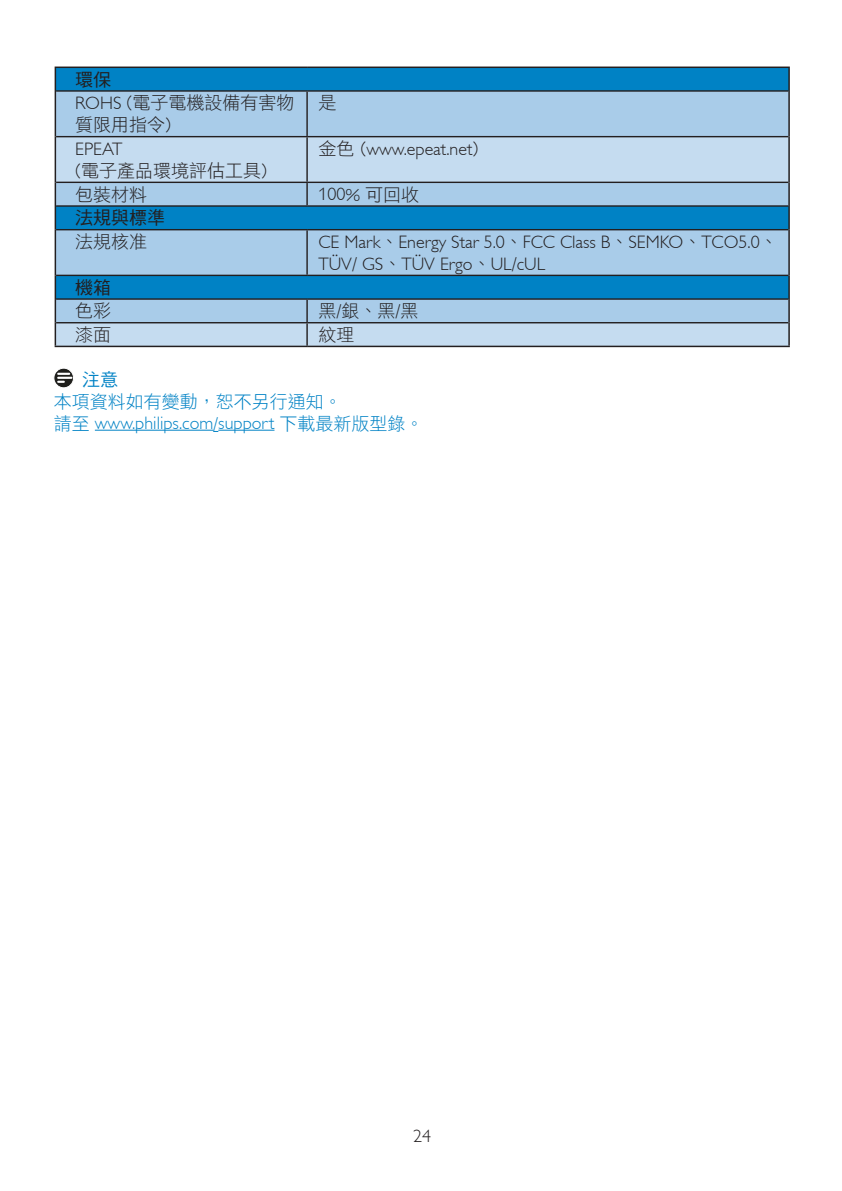
<style>
.page{position:relative;width:842px;height:1191px;background:#fff}
.page>*{position:absolute;margin:0;border:0;box-sizing:border-box;transform-origin:0 0}
.t1{font:300 18px/22px "Gill Alt One";color:#231f20}
.t2{font:18px/22px "DF Hei Std W3";color:#231f20}
.t3{font:300 18px "Gill Alt One";color:#0082c5}
.t4{font:18px "DF Hei Std W3";color:#0082c5}
.t5{font:18px "DF Hei Std W5";color:#231f20}
.t6{font:18px "DF Hei Std W5";color:#0082c5}
.s1{font-family:"Gill Alt One";font-weight:300}
.s2{font-family:"DF Hei Std W3";font-weight:400}
</style>
<div class="page">
<div style="left:56px;top:68px;width:732px;height:22px;background:#0082c5"></div>
<div style="left:56px;top:92px;width:732px;height:44px;background:#a9cce9"></div>
<svg style="left:56px;top:137px;width:732px;height:209px;background:#8bbee0"></svg>
<hr style="left:55px;top:67px;width:252px;height:1px;background:#231f20">
<svg style="left:55px;top:68px;width:1px;height:23px"></svg>
<hr style="left:307px;top:67px;width:483px;height:1px;background:#231f20">
<hr style="left:788px;top:68px;width:2px;height:23px;background:#231f20">
<hr style="left:55px;top:91px;width:1px;height:46px;background:#231f20">
<hr style="left:788px;top:91px;width:2px;height:46px;background:#231f20">
<hr style="left:55px;top:137px;width:1px;height:45px;background:#231f20">
<hr style="left:788px;top:137px;width:2px;height:45px;background:#231f20">
<hr style="left:788px;top:182px;width:2px;height:24px;background:#231f20">
<svg style="left:55px;top:182px;width:1px;height:48px"></svg>
<hr style="left:788px;top:206px;width:2px;height:24px;background:#231f20">
<hr style="left:55px;top:230px;width:1px;height:45px;background:#231f20">
<hr style="left:788px;top:230px;width:2px;height:45px;background:#231f20">
<hr style="left:788px;top:275px;width:2px;height:24px;background:#231f20">
<hr style="left:788px;top:299px;width:2px;height:24px;background:#231f20">
<svg style="left:55px;top:275px;width:1px;height:71px"></svg>
<hr style="left:788px;top:323px;width:2px;height:23px;background:#231f20">
<hr style="left:55px;top:346px;width:252px;height:1px;background:#231f20">
<hr style="left:307px;top:346px;width:483px;height:1px;background:#231f20">
<hr style="left:56px;top:90px;width:251px;height:2px;background:#231f20">
<hr style="left:307px;top:90px;width:481px;height:2px;background:#231f20">
<hr style="left:306px;top:92px;width:2px;height:44px;background:#231f20">
<hr style="left:56px;top:136px;width:251px;height:1px;background:#231f20">
<hr style="left:307px;top:136px;width:481px;height:1px;background:#231f20">
<hr style="left:306px;top:137px;width:2px;height:45px;background:#231f20">
<hr style="left:56px;top:182px;width:251px;height:1px;background:#231f20">
<hr style="left:307px;top:182px;width:481px;height:1px;background:#231f20">
<hr style="left:306px;top:183px;width:2px;height:22px;background:#231f20">
<hr style="left:56px;top:205px;width:251px;height:2px;background:#231f20">
<hr style="left:307px;top:205px;width:481px;height:2px;background:#231f20">
<hr style="left:56px;top:229px;width:251px;height:1px;background:#231f20">
<hr style="left:307px;top:229px;width:481px;height:1px;background:#231f20">
<hr style="left:306px;top:230px;width:2px;height:45px;background:#231f20">
<hr style="left:56px;top:275px;width:251px;height:1px;background:#231f20">
<hr style="left:307px;top:275px;width:481px;height:1px;background:#231f20">
<hr style="left:56px;top:298px;width:251px;height:2px;background:#231f20">
<hr style="left:307px;top:298px;width:481px;height:2px;background:#231f20">
<hr style="left:306px;top:300px;width:2px;height:22px;background:#231f20">
<hr style="left:56px;top:322px;width:251px;height:1px;background:#231f20">
<hr style="left:307px;top:322px;width:481px;height:1px;background:#231f20">
<hr style="left:306px;top:323px;width:2px;height:23px;background:#231f20">
<hr style="left:95px;top:430px;width:118px;height:1px;background:#0082c5">
<hr style="left:218px;top:430px;width:56px;height:1px;background:#0082c5">
<svg style="left:54px;top:368px;width:20px;height:20px"></svg>
<div style="left:54px;top:368px;width:20px;height:20px;border:1px solid #fff;border-radius:50%"></div>
<svg style="left:58px;top:373px;width:13px;height:10px"></svg>
<p class="t5" style="left:75px;top:69px;width:37px">環保</p>
<p class="t2" style="left:75px;top:91px;width:221px"><span class="s1">ROHS</span> (電子電機設備有害物質限用指令)</p>
<p class="t2" style="left:318px;top:91px;width:19px">是</p>
<p class="t2" style="left:75px;top:137px;width:193px"><span class="s1">EPEAT<br></span>(電子產品環境評估工具)</p>
<p class="t1" style="left:318px;top:138px;width:161px"><span class="s2">金色 (</span>www.epeat.net<span class="s2">)</span></p>
<p class="t2" style="left:75px;top:183px;width:74px">包裝材料</p>
<p class="t2" style="left:318px;top:183px;width:102px"><span class="s1">100</span>% 可回收</p>
<p class="t5" style="left:75px;top:208px;width:92px">法規與標準</p>
<p class="t2" style="left:75px;top:230px;width:74px">法規核准</p>
<p class="t1" style="left:318px;top:231px;width:461px">CE Mark<span class="s2">、</span>Energy Star 5.0<span class="s2">、</span>FCC Class B<span class="s2">、</span>SEMKO<span class="s2">、</span>TCO5.0<span class="s2">、<br></span>TÜV<span class="s2">/</span> GS<span class="s2">、</span>TÜV Ergo<span class="s2">、</span>UL<span class="s2">/</span>cUL</p>
<p class="t5" style="left:75px;top:277px;width:37px">機箱</p>
<p class="t2" style="left:75px;top:300px;width:37px">色彩</p>
<p class="t2" style="left:318px;top:300px;width:102px">黑/銀、黑/黑</p>
<p class="t2" style="left:75px;top:323px;width:37px">漆面</p>
<p class="t2" style="left:318px;top:323px;width:37px">紋理</p>
<p class="t6" style="left:82px;top:370px;width:37px">注意</p>
<p class="t4" style="left:54px;top:391px;width:290px">本項資料如有變動，恕不另行通知。</p>
<p class="t3" style="left:54px;top:413px;width:371px"><span class="s2">請至</span> www.philips.com<span class="s2">/</span>support <span class="s2">下載最新版型錄。</span></p>
<p class="t1" style="left:413px;top:1125px;width:19px">24</p>
</div>
